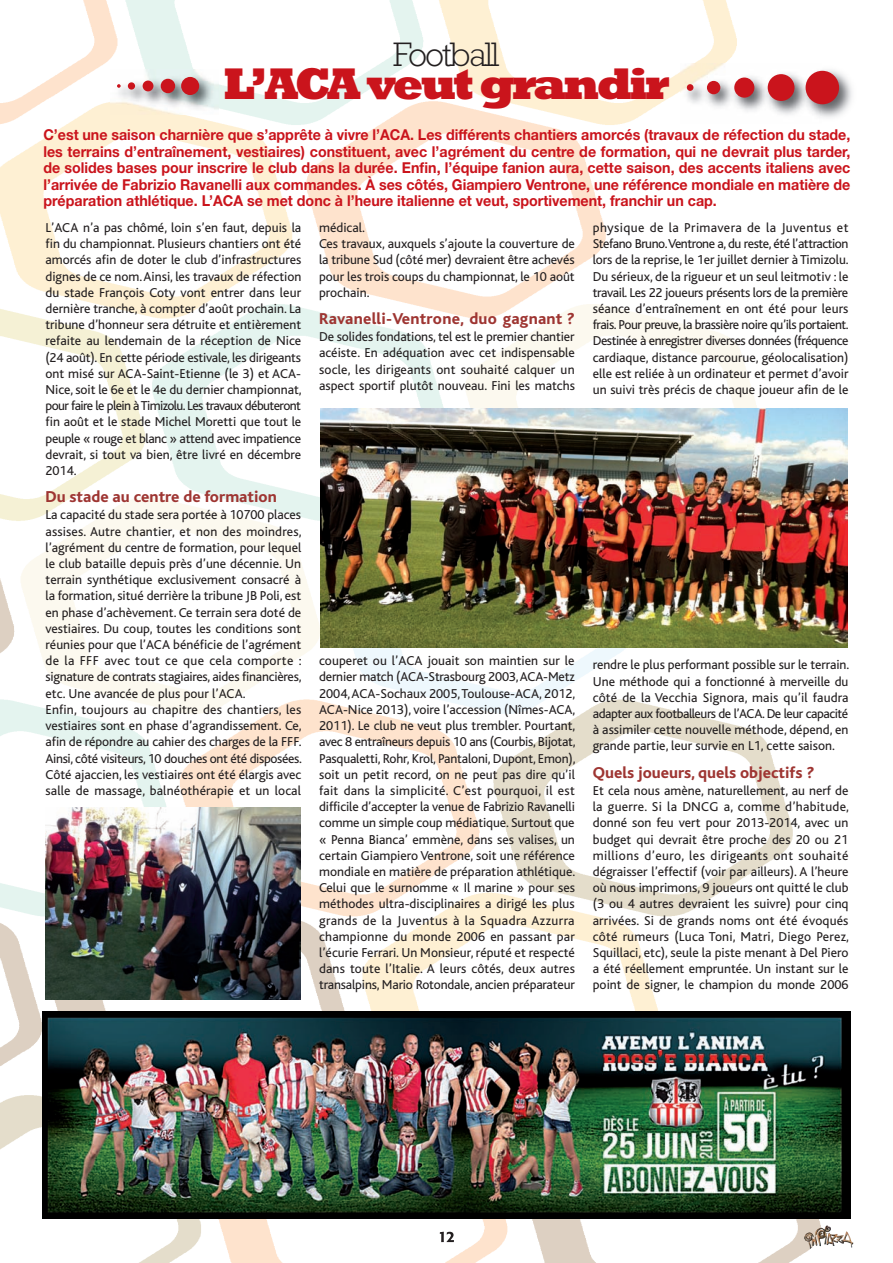
<style>
.page{position:relative;width:893px;height:1263px;background:#fff}
.page>*{position:absolute;margin:0;border:0;box-sizing:border-box;transform-origin:0 0}
.t1{font:800 45px "Rockwell";letter-spacing:-.07em;color:#ca141c}
.t2{font:300 34.5px "Rockwell";letter-spacing:-.055em;color:#231f20}
.t3{font:800 16.5px "Bliss";color:#9e3532}
.t4{font:700 15px/16.5px "Helvetica Neue";color:#ca141c;text-align:justify;scale:.95 1}
.t5{font:13.5px/16.2px "Bliss";color:#231f20;text-align:justify}
</style>
<div class="page">
<img style="left:822px;top:1225px;width:24px;height:21px">
<img style="left:0;top:0;width:822px;height:1263px">
<img style="left:440px;top:1232px;width:14px;height:10px">
<img style="left:804px;top:1228px;width:18px;height:21px">
<img style="left:43px;top:1012px;width:807px;height:206px">
<img style="left:320px;top:409px;width:527px;height:239px">
<img style="left:45px;top:808px;width:255px;height:191px">
<img style="left:680px;top:64px;width:172px;height:60px">
<div style="left:806px;top:71px;width:33px;height:33px;background:#ca141c;border-radius:50%"></div>
<div style="left:768px;top:74px;width:26px;height:27px;background:#ca141c;border-radius:50%"></div>
<div style="left:734px;top:78px;width:20px;height:20px;background:#ca141c;border-radius:50%"></div>
<div style="left:707px;top:81px;width:13px;height:13px;background:#ca141c;border-radius:50%"></div>
<div style="left:687px;top:84px;width:6px;height:7px;background:#ca141c;border-radius:50%"></div>
<img style="left:110px;top:70px;width:108px;height:45px">
<div style="left:181px;top:77px;width:18px;height:18px;background:#ca141c;border-radius:50%"></div>
<div style="left:161px;top:79px;width:14px;height:14px;background:#ca141c;border-radius:50%"></div>
<div style="left:143px;top:81px;width:10px;height:10px;background:#ca141c;border-radius:50%"></div>
<div style="left:128px;top:82px;width:7px;height:8px;background:#ca141c;border-radius:50%"></div>
<svg style="left:117px;top:84px;width:4px;height:4px"></svg>
<h2 class="t2" style="left:393px;top:43px;width:108px">Football</h2>
<h1 class="t1" style="left:223px;top:69px;width:447px">L’ACA veut grandir</h1>
<p class="t4" style="left:43px;top:128px;width:851px">C’est une saison charnière que s’apprête à vivre l’ACA. Les différents chantiers amorcés (travaux de réfection du stade, les terrains d’entraînement, vestiaires) constituent, avec l’agrément du centre de formation, qui ne devrait plus tarder, de solides bases pour inscrire le club dans la durée. Enfin, l’équipe fanion aura, cette saison, des accents italiens avec l’arrivée de Fabrizio Ravanelli aux commandes. À ses côtés, Giampiero Ventrone, une référence mondiale en matière de préparation athlétique. L’ACA se met donc à l’heure italienne et veut, sportivement, franchir un cap.</p>
<p class="t5" style="left:46px;top:221px;width:258px">L’ACA n’a pas chômé, loin s’en faut, depuis la fin du championnat. Plusieurs chantiers ont été amorcés afin de doter le club d’infrastructures dignes de ce nom. Ainsi, les travaux de réfection du stade François Coty vont entrer dans leur dernière tranche, à compter d’août prochain. La tribune d’honneur sera détruite et entièrement refaite au lendemain de la réception de Nice (24 août). En cette période estivale, les dirigeants ont misé sur ACA-Saint-Etienne (le 3) et ACA-Nice, soit le 6e et le 4e du dernier championnat, pour faire le plein à Timizolu. Les travaux débuteront fin août et le stade Michel Moretti que tout le peuple « rouge et blanc » attend avec impatience devrait, si tout va bien, être livré en décembre 2014.</p>
<p class="t3" style="left:46px;top:490px;width:233px">Du stade au centre de formation</p>
<p class="t5" style="left:46px;top:508px;width:258px;text-align:left">La capacité du stade sera portée à 10700 places assises. Autre chantier, et non des moindres, l’agrément du centre de formation, pour lequel le club bataille depuis près d’une décennie. Un terrain synthétique exclusivement consacré à la formation, situé derrière la tribune JB Poli, est en phase d’achèvement. Ce terrain sera doté de vestiaires. Du coup, toutes les conditions sont réunies pour que l’ACA bénéficie de l’agrément de la FFF avec tout ce que cela comporte : signature de contrats stagiaires, aides financières, etc. Une avancée de plus pour l’ACA.<br>Enfin, toujours au chapitre des chantiers, les vestiaires sont en phase d’agrandissement. Ce, afin de répondre au cahier des charges de la FFF.<br>Ainsi, côté visiteurs, 10 douches ont été disposées.<br>Côté ajaccien, les vestiaires ont été élargis avec salle de massage, balnéothérapie et un local</p>
<p class="t5" style="left:319px;top:221px;width:257px;text-align:left">médical.<br>Ces travaux, auxquels s’ajoute la couverture de la tribune Sud (côté mer) devraient être achevés pour les trois coups du championnat, le 10 août prochain.</p>
<p class="t3" style="left:319px;top:312px;width:257px">Ravanelli-Ventrone, duo gagnant ?</p>
<p class="t5" style="left:319px;top:330px;width:257px">De solides fondations, tel est le premier chantier acéiste. En adéquation avec cet indispensable socle, les dirigeants ont souhaité calquer un aspect sportif plutôt nouveau. Fini les matchs</p>
<p class="t5" style="left:593px;top:221px;width:257px">physique de la Primavera de la Juventus et Stefano Bruno. Ventrone a, du reste, été l’attraction lors de la reprise, le 1er juillet dernier à Timizolu.<br>Du sérieux, de la rigueur et un seul leitmotiv : le travail. Les 22 joueurs présents lors de la première séance d’entraînement en ont été pour leurs frais. Pour preuve, la brassière noire qu’ils portaient.<br>Destinée à enregistrer diverses données (fréquence cardiaque, distance parcourue, géolocalisation) elle est reliée à un ordinateur et permet d’avoir un suivi très précis de chaque joueur afin de le</p>
<p class="t5" style="left:319px;top:654px;width:258px">couperet ou l’ACA jouait son maintien sur le dernier match (ACA-Strasbourg 2003, ACA-Metz 2004, ACA-Sochaux 2005, Toulouse-ACA, 2012, ACA-Nice 2013), voire l’accession (Nîmes-ACA, 2011). Le club ne veut plus trembler. Pourtant, avec 8 entraîneurs depuis 10 ans (Courbis, Bijotat, Pasqualetti, Rohr, Krol, Pantaloni, Dupont, Emon), soit un petit record, on ne peut pas dire qu’il fait dans la simplicité. C’est pourquoi, il est difficile d’accepter la venue de Fabrizio Ravanelli comme un simple coup médiatique. Surtout que « Penna Bianca’ emmène, dans ses valises, un certain Giampiero Ventrone, soit une référence mondiale en matière de préparation athlétique.<br>Celui que le surnomme « Il marine » pour ses méthodes ultra-disciplinaires a dirigé les plus grands de la Juventus à la Squadra Azzurra championne du monde 2006 en passant par l’écurie Ferrari. Un Monsieur, réputé et respecté dans toute l’Italie. A leurs côtés, deux autres transalpins, Mario Rotondale, ancien préparateur</p>
<p class="t5" style="left:593px;top:658px;width:258px">rendre le plus performant possible sur le terrain.<br>Une méthode qui a fonctionné à merveille du côté de la Vecchia Signora, mais qu’il faudra adapter aux footballeurs de l’ACA. De leur capacité à assimiler cette nouvelle méthode, dépend, en grande partie, leur survie en L1, cette saison.</p>
<p class="t3" style="left:593px;top:766px;width:223px">Quels joueurs, quels objectifs ?</p>
<p class="t5" style="left:593px;top:784px;width:258px">Et cela nous amène, naturellement, au nerf de la guerre. Si la DNCG a, comme d’habitude, donné son feu vert pour 2013-2014, avec un budget qui devrait être proche des 20 ou 21 millions d’euro, les dirigeants ont souhaité dégraisser l’effectif (voir par ailleurs). A l’heure où nous imprimons, 9 joueurs ont quitté le club (3 ou 4 autres devraient les suivre) pour cinq arrivées. Si de grands noms ont été évoqués côté rumeurs (Luca Toni, Matri, Diego Perez, Squillaci, etc), seule la piste menant à Del Piero a été réellement empruntée. Un instant sur le point de signer, le champion du monde 2006</p>
</div>
